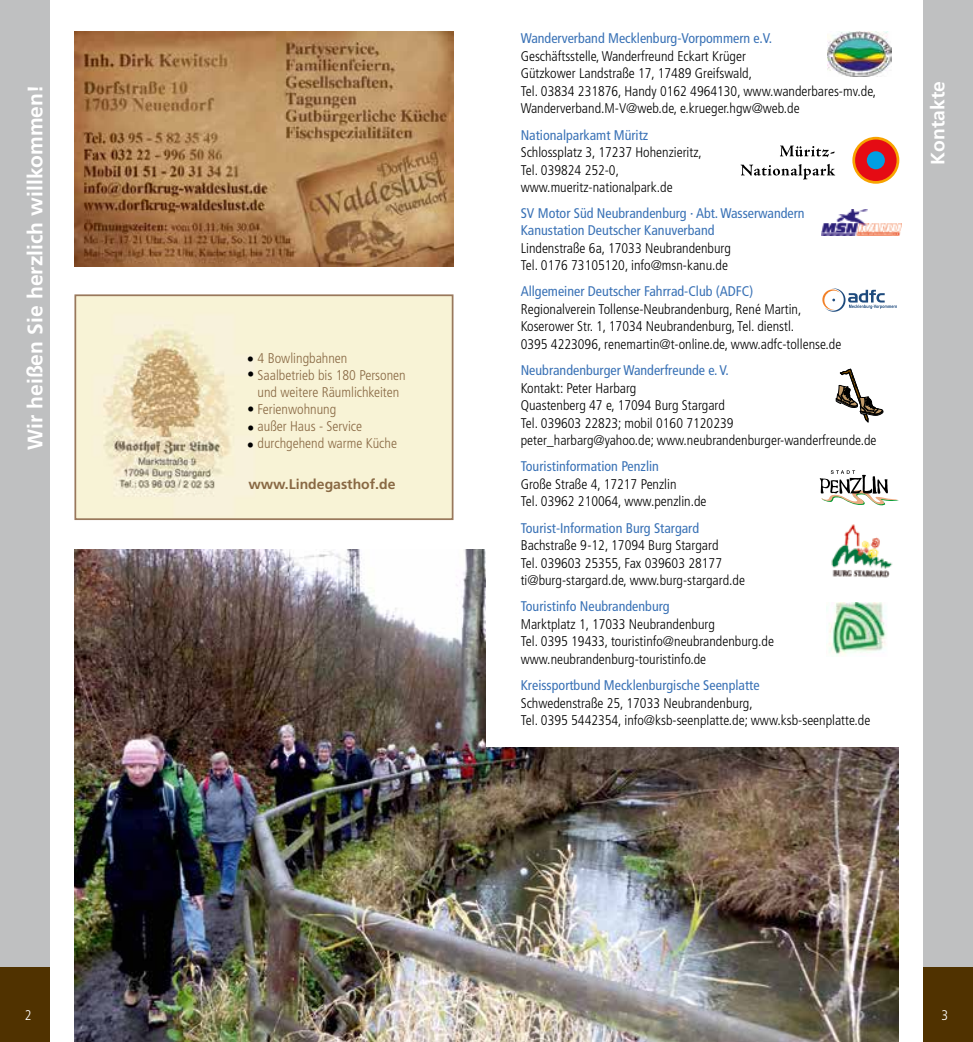
<style>
.page{position:relative;width:973px;height:1042px;background:#fff}
.page>*{position:absolute;margin:0;border:0;box-sizing:border-box;transform-origin:0 0}
.t1{font:43.93px/60.9px "Minion Pro";color:#000}
.t2{font:700 21px "Frutiger";color:#fff}
.t3{font:700 19.25px "Frutiger";color:#fff}
.t4{font:300 condensed 14px/17.5px "Frutiger";color:#000}
.t5{font:condensed 14px/16.8px "Frutiger";color:#3a72b6}
.t6{font:300 condensed 14px/16.8px "Frutiger";color:#896944}
.t7{font:700 14px "Frutiger";color:#896944}
.t8{font:300 condensed 14px "Frutiger";color:#fff}
</style>
<div class="page">
<img style="left:74px;top:549px;width:824px;height:493px">
<div style="left:486px;top:511px;width:451px;height:236px;background:#fff"></div>
<img style="left:831px;top:524px;width:62px;height:54px">
<div style="left:923px;top:0;width:49px;height:1042px;background:#bfc0c1"></div>
<div style="left:923px;top:967px;width:49px;height:75px;background:#503200"></div>
<svg style="left:822px;top:288px;width:74px;height:24px"></svg>
<svg style="left:835px;top:369px;width:48px;height:53px"></svg>
<img style="left:821px;top:210px;width:80px;height:25px">
<svg style="left:852px;top:137px;width:47px;height:47px"></svg>
<div style="left:854px;top:140px;width:42px;height:41px;background:#e50b14;border-radius:50%"></div>
<div style="left:866px;top:151px;width:18px;height:18px;background:#009fe3;border-radius:50%"></div>
<svg style="left:740px;top:164px;width:95px;height:15px"></svg>
<svg style="left:780px;top:146px;width:54px;height:11px"></svg>
<img style="left:826px;top:603px;width:61px;height:52px">
<svg style="left:819px;top:470px;width:79px;height:36px"></svg>
<div style="left:0;top:0;width:50px;height:1042px;background:#bfc0c1"></div>
<div style="left:0;top:967px;width:49px;height:75px;background:#503200"></div>
<img style="left:827px;top:31px;width:63px;height:45px">
<img style="left:77px;top:297px;width:373px;height:220px">
<div style="left:74px;top:294px;width:379px;height:226px;border:2px solid #99785c"></div>
<img style="left:74px;top:32px;width:379px;height:235px">
<h2 class="t2" style="left:23px;top:450px;width:367px;rotate:-90deg">Wir heißen Sie herzlich willkommen!</h2>
<p class="t8" style="left:25px;top:1007px;width:8px">2</p>
<p class="t6" style="left:257px;top:350px;width:150px">4 Bowlingbahnen<br>Saalbetrieb bis 180 Personen und weitere Räumlichkeiten<br>Ferienwohnung<br>außer Haus - Service durchgehend warme Küche</p>
<h1 class="t1" style="left:245px;top:324px;width:12px">.. ...</h1>
<p class="t7" style="left:248px;top:475px;width:149px">www.Lindegasthof.de</p>
<p class="t5" style="left:520px;top:30px;width:253px">Wanderverband Mecklenburg-Vorpommern e.V.</p>
<p class="t4" style="left:520px;top:47px;width:357px">Geschäftsstelle, Wanderfreund Eckart Krüger<br>Gützkower Landstraße 17, 17489 Greifswald,<br>Tel. 03834 231876, Handy 0162 4964130, www.wanderbares-mv.de, Wanderverband.M-V@web.de, e.krueger.hgw@web.de</p>
<p class="t5" style="left:520px;top:126px;width:129px">Nationalparkamt Müritz</p>
<p class="t4" style="left:520px;top:144px;width:183px">Schlossplatz 3, 17237 Hohenzieritz,<br>Tel. 039824 252-0, www.mueritz-nationalpark.de</p>
<p class="t5" style="left:520px;top:205px;width:285px">SV Motor Süd Neubrandenburg · Abt. Wasserwandern<br>Kanustation Deutscher Kanuverband</p>
<p class="t4" style="left:520px;top:239px;width:212px">Lindenstraße 6a, 17033 Neubrandenburg<br>Tel. 0176 73105120, info@msn-kanu.de</p>
<p class="t5" style="left:520px;top:283px;width:234px">Allgemeiner Deutscher Fahrrad-Club (ADFC)</p>
<p class="t4" style="left:520px;top:300px;width:322px">Regionalverein Tollense-Neubrandenburg, René Martin,<br>Koserower Str. 1, 17034 Neubrandenburg, Tel. dienstl.<br>0395 4223096, renemartin@t-online.de, www.adfc-tollense.de</p>
<p class="t5" style="left:520px;top:362px;width:210px">Neubrandenburger Wanderfreunde e. V.</p>
<p class="t4" style="left:520px;top:379px;width:357px">Kontakt: Peter Harbarg<br>Quastenberg 47 e, 17094 Burg Stargard<br>Tel. 039603 22823; mobil 0160 7120239<br>peter_harbarg@yahoo.de; www.neubrandenburger-wanderfreunde.de</p>
<p class="t5" style="left:520px;top:458px;width:140px">Touristinformation Penzlin</p>
<p class="t4" style="left:520px;top:475px;width:187px">Große Straße 4, 17217 Penzlin<br>Tel. 03962 210064, www.penzlin.de</p>
<p class="t5" style="left:520px;top:519px;width:180px">Tourist-Information Burg Stargard</p>
<p class="t4" style="left:520px;top:537px;width:226px">Bachstraße 9-12, 17094 Burg Stargard<br>Tel. 039603 25355, Fax 039603 28177 ti@burg-stargard.de, www.burg-stargard.de</p>
<p class="t5" style="left:520px;top:598px;width:150px">Touristinfo Neubrandenburg</p>
<p class="t4" style="left:520px;top:615px;width:255px">Marktplatz 1, 17033 Neubrandenburg<br>Tel. 0395 19433, touristinfo@neubrandenburg.de www.neubrandenburg-touristinfo.de</p>
<p class="t5" style="left:520px;top:677px;width:240px">Kreissportbund Mecklenburgische Seenplatte</p>
<p class="t4" style="left:520px;top:694px;width:351px">Schwedenstraße 25, 17033 Neubrandenburg,<br>Tel. 0395 5442354, info@ksb-seenplatte.de; www.ksb-seenplatte.de</p>
<h3 class="t3" style="left:926px;top:165px;width:85px;rotate:-90deg">Kontakte</h3>
<p class="t8" style="left:941px;top:1007px;width:8px">3</p>
</div>
